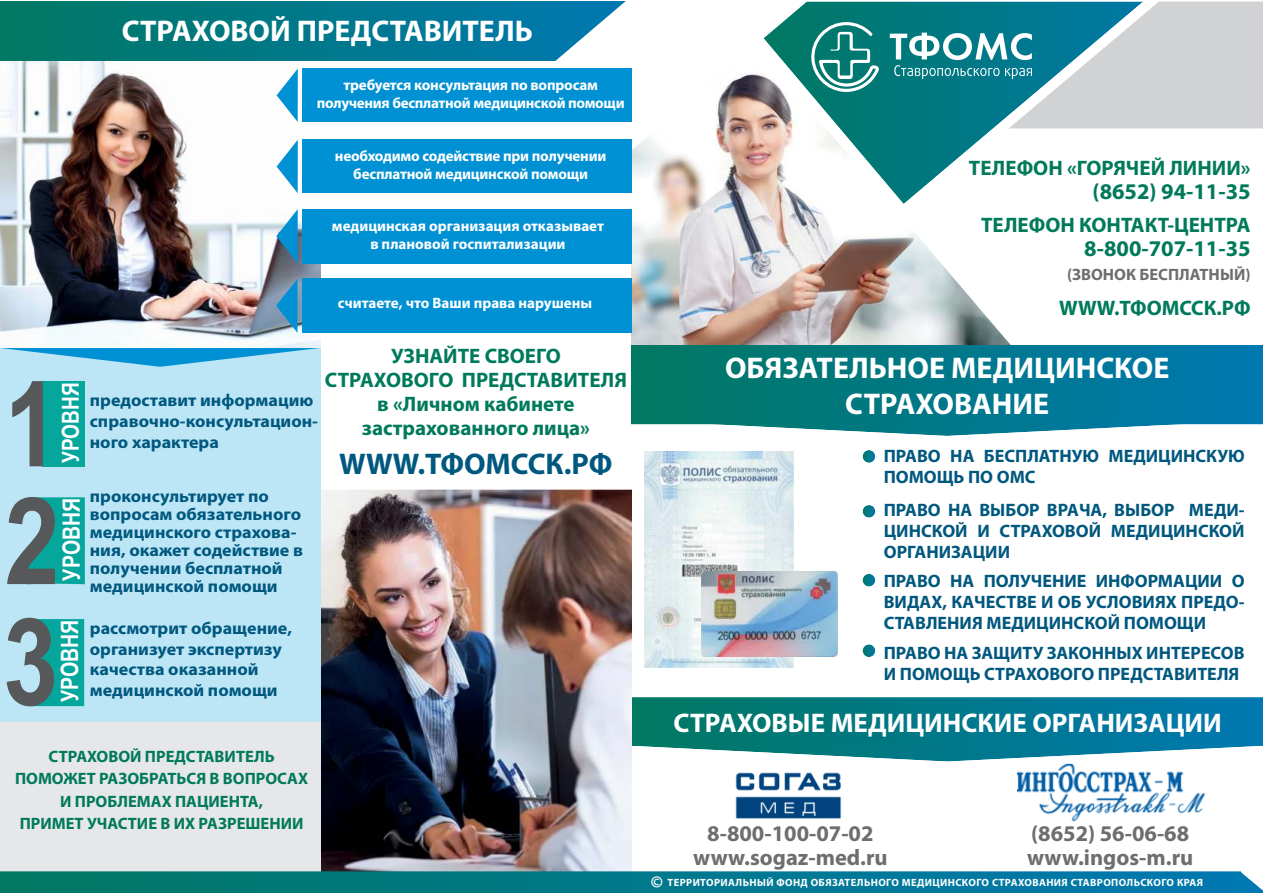
<style>
.page{position:relative;width:1263px;height:893px;background:#fff}
.page>*{position:absolute;margin:0;border:0;box-sizing:border-box;transform-origin:0 0}
.t1{font:700 121.2px "Arial Narrow";color:#57585a}
.t2{font:700 118.5px "Arial Narrow";color:#57585a}
.t3{font:700 30px/36px "Myriad Pro";color:#fff;text-align:center}
.t4{font:700 30px "Myriad Pro";letter-spacing:-.005em;color:#00587f}
.t5{font:700 27px "Myriad Pro";color:#fff}
.t6{font:700 23.85px "Arial Narrow";color:#fff}
.t7{font:700 23.25px "Arial Narrow";color:#fff}
.t8{font:700 22.5px/24px "Myriad Pro";color:#6c6e70;text-align:center}
.t9{font:700 22.5px "Myriad Pro";color:#007a5b}
.t10{font:700 21px/24px "Myriad Pro";color:#007a5b;text-align:center}
.t11{font:700 18px/21px "Myriad Pro";color:#00587f}
.t12{font:700 18px "Myriad Pro";color:#fff}
.t13{font:700 17.25px/20.7px "Myriad Pro";color:#00587f;scale:1.05 1}
.t14{font:700 16.5px/22.5px "Myriad Pro";color:#007a5b;text-align:center}
.t15{font:700 16.5px "Myriad Pro";color:#6c6e70}
.t16{font:700 15px/18px "Myriad Pro";letter-spacing:-.015em;color:#fff;text-align:center}
.t17{font:700 10.5px "Myriad Pro";letter-spacing:.035em;color:#fff}
</style>
<div class="page">
<img style="left:632px;top:698px;width:631px;height:63px">
<img style="left:320px;top:490px;width:312px;height:381px">
<div style="left:0;top:721px;width:320px;height:155px;background:#e6e7e8"></div>
<div style="left:0;top:348px;width:320px;height:374px;background:#bce6f5"></div>
<svg style="left:882px;top:128px;width:321px;height:218px"></svg>
<img style="left:882px;top:2px;width:261px;height:202px">
<svg style="left:890px;top:2px;width:373px;height:126px;background:#7aaeb7"></svg>
<img style="left:631px;top:346px;width:632px;height:74px">
<img style="left:320px;top:2px;width:562px;height:379px">
<img style="left:0;top:871px;width:1263px;height:22px">
<img style="left:1017px;top:763px;width:187px;height:59px">
<img style="left:644px;top:452px;width:149px;height:216px">
<img style="left:701px;top:572px;width:136px;height:84px">
<svg style="left:862px;top:450px;width:13px;height:13px"></svg>
<svg style="left:862px;top:505px;width:13px;height:13px"></svg>
<svg style="left:862px;top:574px;width:13px;height:13px"></svg>
<svg style="left:862px;top:644px;width:13px;height:13px"></svg>
<img style="left:631px;top:420px;width:632px;height:16px">
<svg style="left:1px;top:348px;width:319px;height:19px"></svg>
<img style="left:0;top:60px;width:320px;height:288px">
<img style="left:0;top:2px;width:484px;height:58px">
<svg style="left:484px;top:2px;width:223px;height:168px"></svg>
<svg style="left:277px;top:69px;width:21px;height:53px"></svg>
<div style="left:302px;top:68px;width:329px;height:54px;background:#0091d4"></div>
<svg style="left:276px;top:209px;width:22px;height:54px"></svg>
<div style="left:302px;top:209px;width:329px;height:54px;background:#0091d4"></div>
<svg style="left:276px;top:279px;width:21px;height:54px"></svg>
<div style="left:302px;top:279px;width:329px;height:54px;background:#0091d4"></div>
<div style="left:42px;top:381px;width:42px;height:85px;background:#05a79d"></div>
<svg style="left:24px;top:497px;width:61px;height:88px"></svg>
<svg style="left:31px;top:619px;width:53px;height:87px;background:#20b0aa"></svg>
<img style="left:735px;top:772px;width:106px;height:46px">
<svg style="left:277px;top:140px;width:21px;height:53px"></svg>
<div style="left:302px;top:140px;width:329px;height:53px;background:#0091d4"></div>
<h3 class="t3" style="left:122px;top:13px;width:413px">СТРАХОВОЙ ПРЕДСТАВИТЕЛЬ</h3>
<p class="t16" style="left:317px;top:77px;width:309px">требуется консультация по вопросам получения бесплатной медицинской помощи</p>
<p class="t16" style="left:335px;top:148px;width:273px">необходимо содействие при получении бесплатной медицинской помощи</p>
<p class="t16" style="left:332px;top:217px;width:273px">медицинская организация отказывает в плановой госпитализации</p>
<p class="t16" style="left:338px;top:294px;width:256px">считаете, что Ваши права нарушены</p>
<h2 class="t2" style="left:5px;top:356px;width:56px">1</h2>
<p class="t7" style="left:53px;top:463px;width:82px;rotate:-90deg">УРОВНЯ</p>
<p class="t13" style="left:90px;top:391px;width:219px">предоставит информацию справочно-консультацион&shy;ного характера</p>
<p class="t13" style="left:90px;top:488px;width:205px;line-height:18px">проконсультирует по вопросам обязательного медицинского страхова&shy;ния, окажет содействие в получении бесплатной</p>
<h1 class="t1" style="left:5px;top:471px;width:57px">2</h1>
<h3 class="t6" style="left:54px;top:581px;width:84px;rotate:-90deg">УРОВНЯ</h3>
<p class="t13" style="left:90px;top:576px;width:180px">медицинской помощи</p>
<p class="t10" style="left:325px;top:344px;width:304px">УЗНАЙТЕ СВОЕГО<br>СТРАХОВОГО ПРЕДСТАВИТЕЛЯ в «Личном кабинете застрахованного лица»</p>
<h3 class="t4" style="left:339px;top:448px;width:275px">WWW.ТФОМССК.РФ</h3>
<h1 class="t1" style="left:3px;top:592px;width:57px">3</h1>
<h3 class="t6" style="left:52px;top:702px;width:84px;rotate:-90deg">УРОВНЯ</h3>
<p class="t13" style="left:90px;top:618px;width:194px">рассмотрит обращение, организует экспертизу качества оказанной медицинской помощи</p>
<p class="t14" style="left:15px;top:745px;width:295px">СТРАХОВОЙ ПРЕДСТАВИТЕЛЬ<br>ПОМОЖЕТ РАЗОБРАТЬСЯ В ВОПРОСАХ<br>И ПРОБЛЕМАХ ПАЦИЕНТА,<br>ПРИМЕТ УЧАСТИЕ В ИХ РАЗРЕШЕНИИ</p>
<p class="t10" style="left:969px;top:157px;width:283px">ТЕЛЕФОН «ГОРЯЧЕЙ ЛИНИИ»</p>
<p class="t9" style="left:1092px;top:180px;width:160px">(8652) 94-11-35</p>
<p class="t10" style="left:981px;top:214px;width:271px">ТЕЛЕФОН КОНТАКТ-ЦЕНТРА</p>
<p class="t9" style="left:1084px;top:237px;width:168px">8-800-707-11-35</p>
<p class="t15" style="left:1067px;top:266px;width:185px">(ЗВОНОК БЕСПЛАТНЫЙ)</p>
<p class="t10" style="left:1059px;top:296px;width:193px">WWW.ТФОМССК.РФ</p>
<h3 class="t3" style="left:725px;top:351px;width:446px">ОБЯЗАТЕЛЬНОЕ МЕДИЦИНСКОЕ<br>СТРАХОВАНИЕ</h3>
<p class="t11" style="left:884px;top:446px;width:362px">ПРАВО НА БЕСПЛАТНУЮ МЕДИЦИНСКУЮ<br>ПОМОЩЬ ПО ОМС</p>
<p class="t11" style="left:884px;top:500px;width:362px;text-align:justify">ПРАВО НА ВЫБОР ВРАЧА, ВЫБОР МЕДИ-ЦИНСКОЙ И СТРАХОВОЙ МЕДИЦИНСКОЙ ОРГАНИЗАЦИИ</p>
<p class="t11" style="left:884px;top:571px;width:362px;text-align:justify">ПРАВО НА ПОЛУЧЕНИЕ ИНФОРМАЦИИ О ВИДАХ, КАЧЕСТВЕ И ОБ УСЛОВИЯХ ПРЕДО-СТАВЛЕНИЯ МЕДИЦИНСКОЙ ПОМОЩИ</p>
<p class="t11" style="left:884px;top:643px;width:362px">ПРАВО НА ЗАЩИТУ ЗАКОННЫХ ИНТЕРЕСОВ<br>И ПОМОЩЬ СТРАХОВОГО ПРЕДСТАВИТЕЛЯ</p>
<h3 class="t5" style="left:673px;top:709px;width:550px">СТРАХОВЫЕ МЕДИЦИНСКИЕ ОРГАНИЗАЦИИ</h3>
<p class="t8" style="left:693px;top:822px;width:196px">8-800-100-07-02 www.sogaz-med.ru</p>
<p class="t8" style="left:1027px;top:822px;width:168px;text-align:left">(8652) 56-06-68 www.ingos-m.ru</p>
<p class="t12" style="left:651px;top:873px;width:14px">©</p>
<p class="t17" style="left:668px;top:877px;width:537px">ТЕРРИТОРИАЛЬНЫЙ ФОНД ОБЯЗАТЕЛЬНОГО МЕДИЦИНСКОГО СТРАХОВАНИЯ СТАВРОПОЛЬСКОГО КРАЯ</p>
</div>
